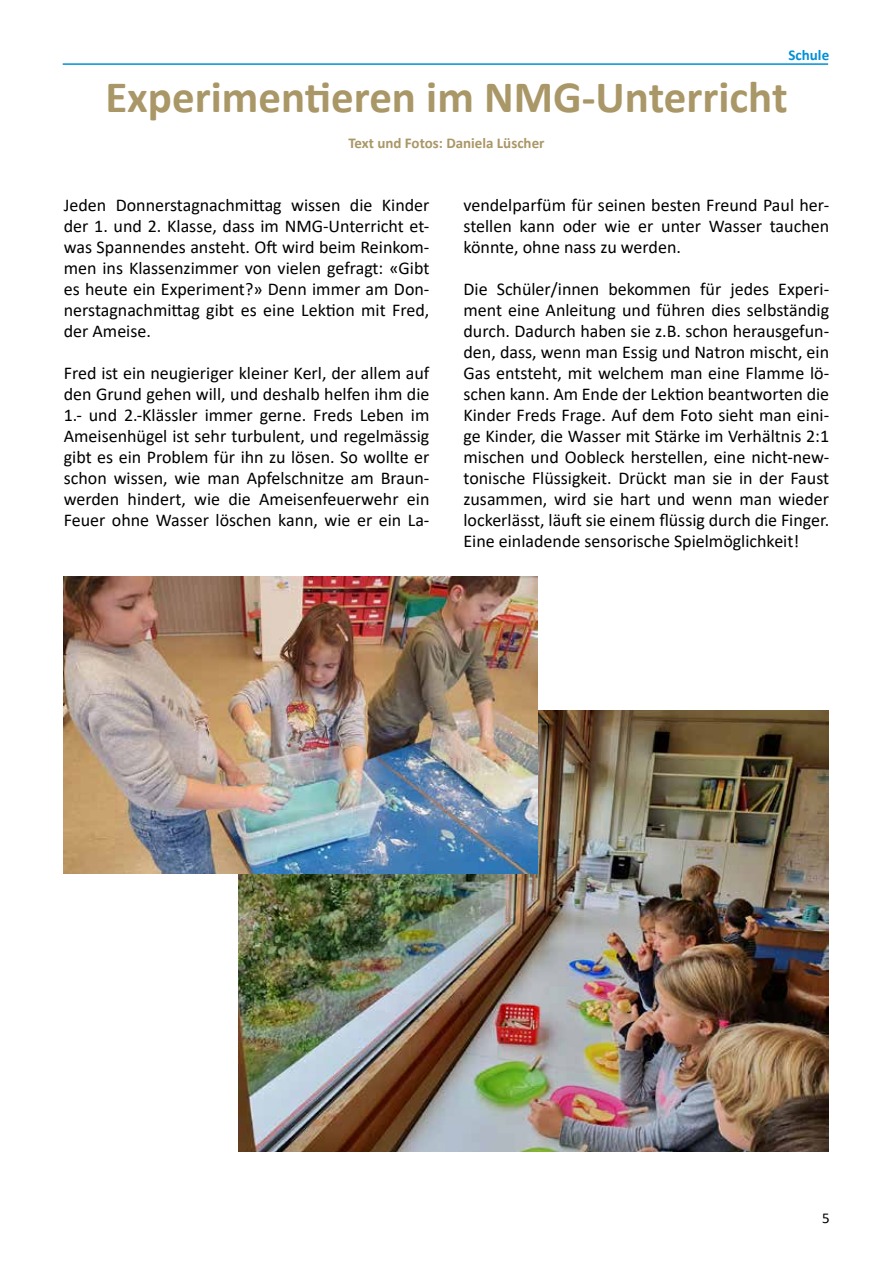
<style>
.page{position:relative;width:893px;height:1263px;background:#fff}
.page>*{position:absolute;margin:0;border:0;box-sizing:border-box;transform-origin:0 0}
.t1{font:700 45px "Calibri";color:#aa9767}
.t2{font:18px/21px "Calibri";color:#000;text-align:justify}
.t3{font:700 15px "Calibri";color:#aa9767}
.t4{font:700 15px "Calibri";color:#0090d7}
.t5{font:15px "Calibri";color:#000}
</style>
<div class="page">
<img style="left:238px;top:710px;width:590px;height:441px">
<img style="left:64px;top:576px;width:473px;height:298px">
<hr style="left:63px;top:63px;width:765px;height:2px;background:#0090d7">
<p class="t4" style="left:788px;top:44px;width:42px">Schule</p>
<h1 class="t1" style="left:105px;top:65px;width:684px">Experimentieren im NMG-Unterricht</h1>
<p class="t3" style="left:348px;top:132px;width:198px">Text und Fotos: Daniela Lüscher</p>
<p class="t2" style="left:64px;top:194px;width:367px">Jeden Donnerstagnachmittag wissen die Kinder der 1. und 2. Klasse, dass im NMG-Unterricht et&shy;was Spannendes ansteht. Oft wird beim Reinkom&shy;men ins Klassenzimmer von vielen gefragt: «Gibt es heute ein Experiment?» Denn immer am Don&shy;nerstagnachmittag gibt es eine Lektion mit Fred, der Ameise.</p>
<p class="t2" style="left:64px;top:362px;width:367px">Fred ist ein neugieriger kleiner Kerl, der allem auf den Grund gehen will, und deshalb helfen ihm die 1.- und 2.-Klässler immer gerne. Freds Leben im Ameisenhügel ist sehr turbulent, und regelmässig gibt es ein Problem für ihn zu lösen. So wollte er schon wissen, wie man Apfelschnitze am Braun&shy;werden hindert, wie die Ameisenfeuerwehr ein Feuer ohne Wasser löschen kann, wie er ein La-</p>
<p class="t2" style="left:463px;top:194px;width:367px">vendelparfüm für seinen besten Freund Paul her&shy;stellen kann oder wie er unter Wasser tauchen könnte, ohne nass zu werden.</p>
<p class="t2" style="left:463px;top:278px;width:367px">Die Schüler/innen bekommen für jedes Experi&shy;ment eine Anleitung und führen dies selbständig durch. Dadurch haben sie z.B. schon herausgefun&shy;den, dass, wenn man Essig und Natron mischt, ein Gas entsteht, mit welchem man eine Flamme lö&shy;schen kann. Am Ende der Lektion beantworten die Kinder Freds Frage. Auf dem Foto sieht man eini&shy;ge Kinder, die Wasser mit Stärke im Verhältnis 2:1 mischen und Oobleck herstellen, eine nicht-new&shy;tonische Flüssigkeit. Drückt man sie in der Faust zusammen, wird sie hart und wenn man wieder lockerlässt, läuft sie einem flüssig durch die Finger.<br>Eine einladende sensorische Spielmöglichkeit!</p>
<p class="t5" style="left:822px;top:1208px;width:9px">5</p>
</div>
